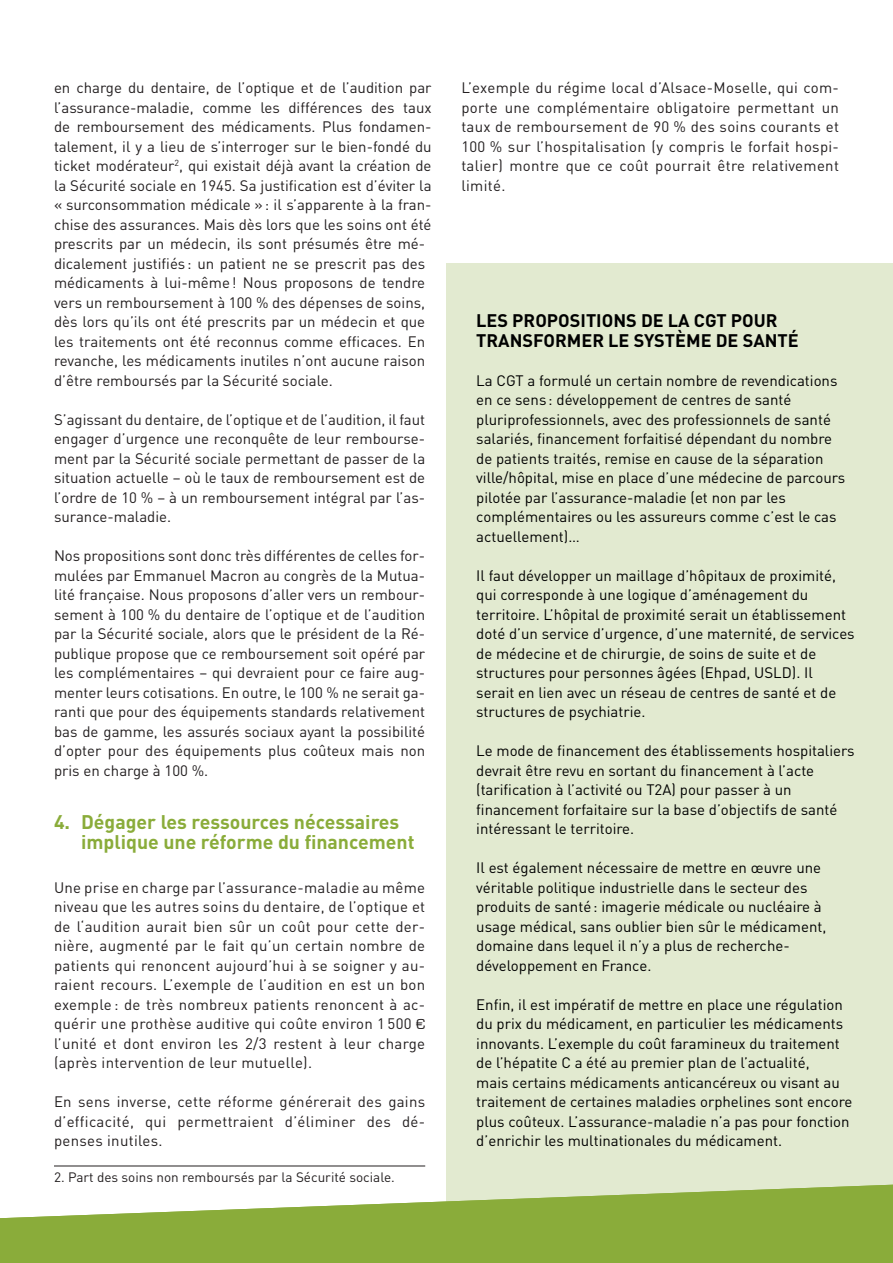
<style>
.page{position:relative;width:893px;height:1263px;background:#fff}
.page>*{position:absolute;margin:0;border:0;box-sizing:border-box;transform-origin:0 0}
.t1{font:700 19.5px/19.5px "DIN";color:#8aac3a}
.Titre_encadré{font:700 18px/19.5px "DIN";color:#000}
.Texte{font:15px/19.5px "DIN";color:#231f20;text-align:justify}
.Encadré{font:15px/19.5px "DIN";color:#000}
.t2{font:13.5px "DIN";color:#231f20}
.s1{font-family:"Eurostile"}
</style>
<div class="page">
<hr style="left:54px;top:1166px;width:371px;height:1px;background:#231f20">
<div style="left:446px;top:264px;width:447px;height:945px;background:#e2ead0"></div>
<svg style="left:0;top:1185px;width:893px;height:78px;fill:#8aac3a"></svg>
<p class="Texte" style="left:54px;top:78px;width:379px;text-align:left">en charge du dentaire, de l’optique et de l’audition par l’assurance-maladie, comme les différences des taux de remboursement des médicaments. Plus fondamen&shy;talement, il y a lieu de s’interroger sur le bien-fondé du ticket modérateur<sup>2</sup>, qui existait déjà avant la création de la Sécurité sociale en 1945. Sa justification est d’éviter la « surconsommation médicale »: il s’apparente à la fran&shy;chise des assurances. Mais dès lors que les soins ont été prescrits par un médecin, ils sont présumés être mé&shy;dicalement justifiés : un patient ne se prescrit pas des médicaments à lui-même! Nous proposons de tendre vers un remboursement à 100 % des dépenses de soins, dès lors qu’ils ont été prescrits par un médecin et que les traitements ont été reconnus comme efficaces. En revanche, les médicaments inutiles n’ont aucune raison d’être remboursés par la Sécurité sociale.</p>
<p class="Texte" style="left:54px;top:409px;width:373px">S’agissant du dentaire, de l’optique et de l’audition, il faut engager d’urgence une reconquête de leur rembourse&shy;ment par la Sécurité sociale permettant de passer de la situation actuelle – où le taux de remboursement est de l’ordre de 10 % – à un remboursement intégral par l’as&shy;surance-maladie.</p>
<p class="Texte" style="left:54px;top:546px;width:373px">Nos propositions sont donc très différentes de celles for&shy;mulées par Emmanuel Macron au congrès de la Mutua&shy;lité française. Nous proposons d’aller vers un rembour&shy;sement à 100 % du dentaire de l’optique et de l’audition par la Sécurité sociale, alors que le président de la Ré&shy;publique propose que ce remboursement soit opéré par les complémentaires – qui devraient pour ce faire aug&shy;menter leurs cotisations. En outre, le 100 % ne serait ga&shy;ranti que pour des équipements standards relativement bas de gamme, les assurés sociaux ayant la possibilité d’opter pour des équipements plus coûteux mais non pris en charge à 100 %.</p>
<p class="t1" style="left:81px;top:811px;width:335px;text-indent:-27px">4. Dégager les ressources nécessaires implique une réforme du financement</p>
<p class="Texte" style="left:54px;top:877px;width:373px">Une prise en charge par l’assurance-maladie au même niveau que les autres soins du dentaire, de l’optique et de l‘audition aurait bien sûr un coût pour cette der&shy;nière, augmenté par le fait qu’un certain nombre de patients qui renoncent aujourd’hui à se soigner y au&shy;raient recours. L’exemple de l’audition en est un bon exemple : de très nombreux patients renoncent à ac&shy;quérir une prothèse auditive qui coûte environ 1 500 <span class="s1">€ </span>l’unité et dont environ les 2/3 restent à leur charge (après intervention de leur mutuelle).</p>
<p class="Texte" style="left:54px;top:1092px;width:373px">En sens inverse, cette réforme générerait des gains d’efficacité, qui permettraient d’éliminer des dé&shy;penses inutiles.</p>
<p class="t2" style="left:54px;top:1169px;width:342px">2. Part des soins non remboursés par la Sécurité sociale.</p>
<p class="Texte" style="left:461px;top:78px;width:379px">L’exemple du régime local d’Alsace-Moselle, qui com&shy;porte une complémentaire obligatoire permettant un taux de remboursement de 90 % des soins courants et 100 % sur l’hospitalisation (y compris le forfait hospi&shy;talier) montre que ce coût pourrait être relativement limité.</p>
<p class="Titre_encadré" style="left:476px;top:310px;width:324px">LES PROPOSITIONS DE LA CGT POUR<br>TRANSFORMER LE SYSTÈME DE SANTÉ</p>
<p class="Encadré" style="left:476px;top:370px;width:371px">La CGT a formulé un certain nombre de revendications en ce sens : développement de centres de santé pluriprofessionnels, avec des professionnels de santé salariés, financement forfaitisé dépendant du nombre de patients traités, remise en cause de la séparation ville/hôpital, mise en place d’une médecine de parcours pilotée par l’assurance-maladie (et non par les complémentaires ou les assureurs comme c’est le cas actuellement)…</p>
<p class="Encadré" style="left:476px;top:565px;width:380px">Il faut développer un maillage d’hôpitaux de proximité, qui corresponde à une logique d’aménagement du territoire. L’hôpital de proximité serait un établissement doté d’un service d’urgence, d’une maternité, de services de médecine et de chirurgie, de soins de suite et de structures pour personnes âgées (Ehpad, USLD). Il serait en lien avec un réseau de centres de santé et de structures de psychiatrie.</p>
<p class="Encadré" style="left:476px;top:741px;width:380px">Le mode de financement des établissements hospitaliers devrait être revu en sortant du financement à l’acte (tarification à l’activité ou T2A) pour passer à un financement forfaitaire sur la base d’objectifs de santé intéressant le territoire.</p>
<p class="Encadré" style="left:476px;top:858px;width:352px">Il est également nécessaire de mettre en œuvre une véritable politique industrielle dans le secteur des produits de santé: imagerie médicale ou nucléaire à usage médical, sans oublier bien sûr le médicament, domaine dans lequel il n’y a plus de recherche&shy;développement en France.</p>
<p class="Encadré" style="left:476px;top:994px;width:378px">Enfin, il est impératif de mettre en place une régulation du prix du médicament, en particulier les médicaments innovants. L’exemple du coût faramineux du traitement de l’hépatite C a été au premier plan de l’actualité,<br>mais certains médicaments anticancéreux ou visant au traitement de certaines maladies orphelines sont encore plus coûteux. L’assurance-maladie n’a pas pour fonction d’enrichir les multinationales du médicament.</p>
</div>
